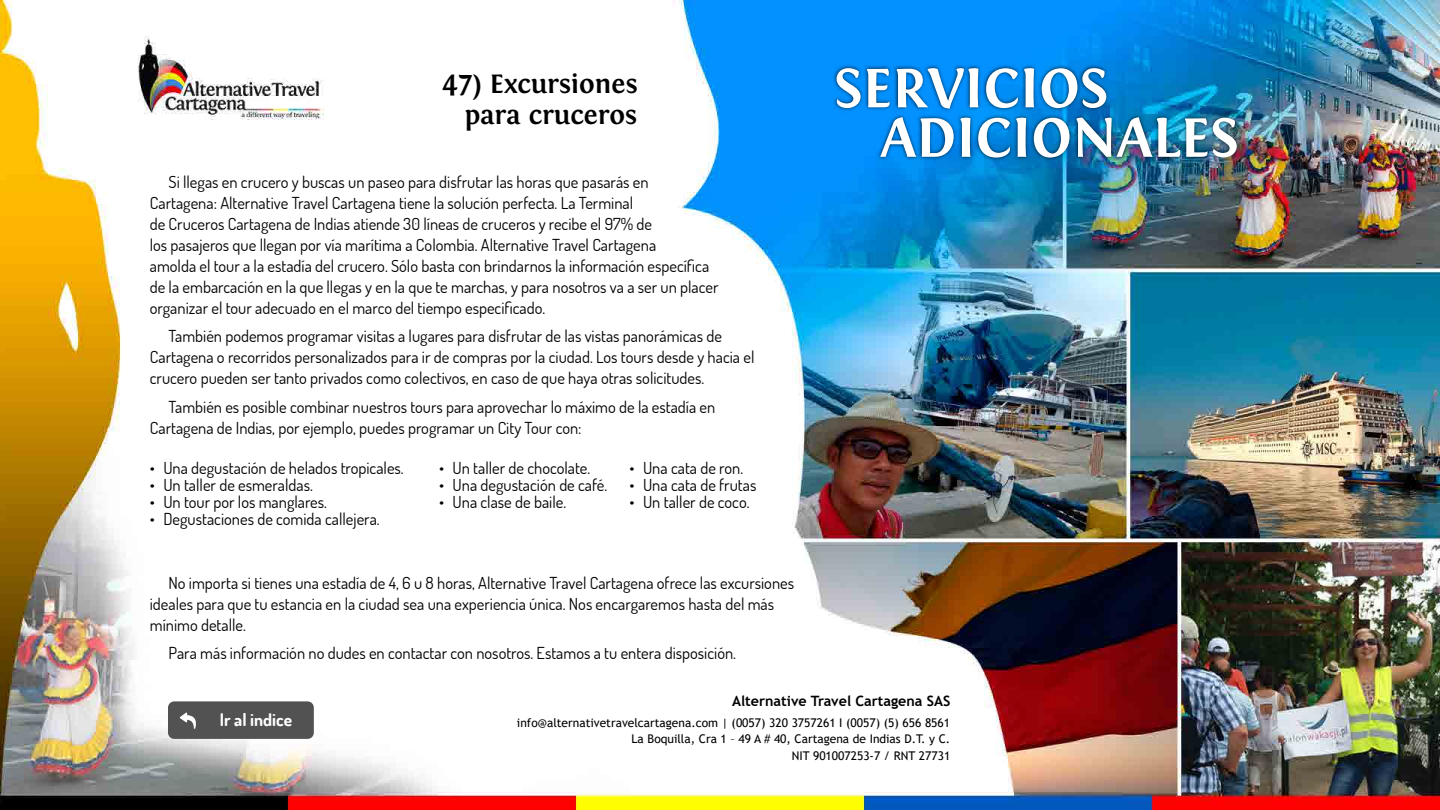
<style>
.page{position:relative;width:1440px;height:810px;background:#fff}
.page>*{position:absolute;margin:0;border:0;box-sizing:border-box;transform-origin:0 0}
.t1{font:700 57.75px/49.5px "Fontin";color:#fff}
.t2{font:700 27.75px/30.8px "Fontin";color:#000;text-align:right}
.t3{font:700 17.4px "Dosis";color:#fff}
.t4{font:16.5px/21px "Dosis";color:#000}
.t5{font:700 14.25px "Trebuchet MS";color:#000}
.t6{font:12px/16.5px "Trebuchet MS";color:#000;text-align:right}
.s1{font-size:30.75px}
</style>
<div class="page">
<img style="left:0;top:0;width:1440px;height:810px">
<div style="left:168px;top:701px;width:146px;height:38px;background:#525252;border-radius:6px"></div>
<svg style="left:180px;top:712px;width:16px;height:17px"></svg>
<div style="left:833px;top:64px;width:408px;height:97px;background:#000;opacity:.75"></div>
<h2 class="t2" style="left:442px;top:68px;width:197px"><span class="s1">47</span>) Excursiones para cruceros</h2>
<p class="t4" style="left:150px;top:171px;width:570px;text-indent:19px">Si llegas en crucero y buscas un paseo para disfrutar las horas que pasarás en Cartagena: Alternative Travel Cartagena tiene la solución perfecta. La Terminal<br>de Cruceros Cartagena de Indias atiende 30 líneas de cruceros y recibe el 97% de<br>los pasajeros que llegan por vía marítima a Colombia. Alternative Travel Cartagena<br>amolda el tour a la estadía del crucero. Sólo basta con brindarnos la información específica de la embarcación en la que llegas y en la que te marchas, y para nosotros va a ser un placer organizar el tour adecuado en el marco del tiempo especificado.</p>
<p class="t4" style="left:150px;top:325px;width:606px;text-indent:19px">También podemos programar visitas a lugares para disfrutar de las vistas panorámicas de<br>Cartagena o recorridos personalizados para ir de compras por la ciudad. Los tours desde y hacia el crucero pueden ser tanto privados como colectivos, en caso de que haya otras solicitudes.</p>
<p class="t4" style="left:150px;top:396px;width:567px;text-indent:19px">También es posible combinar nuestros tours para aprovechar lo máximo de la estadía en<br>Cartagena de Indias, por ejemplo, puedes programar un City Tour con:</p>
<p class="t4" style="left:150px;top:457px;width:255px">• Una degustación de helados tropicales.</p>
<p class="t4" style="left:150px;top:474px;width:165px">• Un taller de esmeraldas.</p>
<p class="t4" style="left:150px;top:491px;width:179px">• Un tour por los manglares.</p>
<p class="t4" style="left:150px;top:508px;width:231px">• Degustaciones de comida callejera.</p>
<p class="t4" style="left:439px;top:457px;width:153px">• Un taller de chocolate.</p>
<p class="t4" style="left:439px;top:474px;width:170px">• Una degustación de café.</p>
<p class="t4" style="left:439px;top:491px;width:129px">• Una clase de baile.</p>
<p class="t4" style="left:630px;top:457px;width:115px">• Una cata de ron.</p>
<p class="t4" style="left:630px;top:474px;width:128px">• Una cata de frutas</p>
<p class="t4" style="left:630px;top:491px;width:121px">• Un taller de coco.</p>
<p class="t4" style="left:150px;top:572px;width:646px;text-indent:19px">No importa si tienes una estadía de 4, 6 u 8 horas, Alternative Travel Cartagena ofrece las excursiones ideales para que tu estancia en la ciudad sea una experiencia única. Nos encargaremos hasta del más mínimo detalle.</p>
<p class="t4" style="left:169px;top:642px;width:569px">Para más información no dudes en contactar con nosotros. Estamos a tu entera disposición.</p>
<h1 class="t1" style="left:880px;top:63px;width:360px;text-indent:-46px">SERVICIOS<br>ADICIONALES</h1>
<p class="t3" style="left:220px;top:708px;width:74px">Ir al indice</p>
<p class="t5" style="left:732px;top:692px;width:220px">Alternative Travel Cartagena SAS</p>
<p class="t6" style="left:517px;top:714px;width:435px">info@alternativetravelcartagena.com | (0057) 320 3757261 I (0057) (5) 656 8561<br>La Boquilla, Cra 1 – 49 A # 40, Cartagena de Indias D.T. y C.<br>NIT 901007253-7 / RNT 27731</p>
</div>
